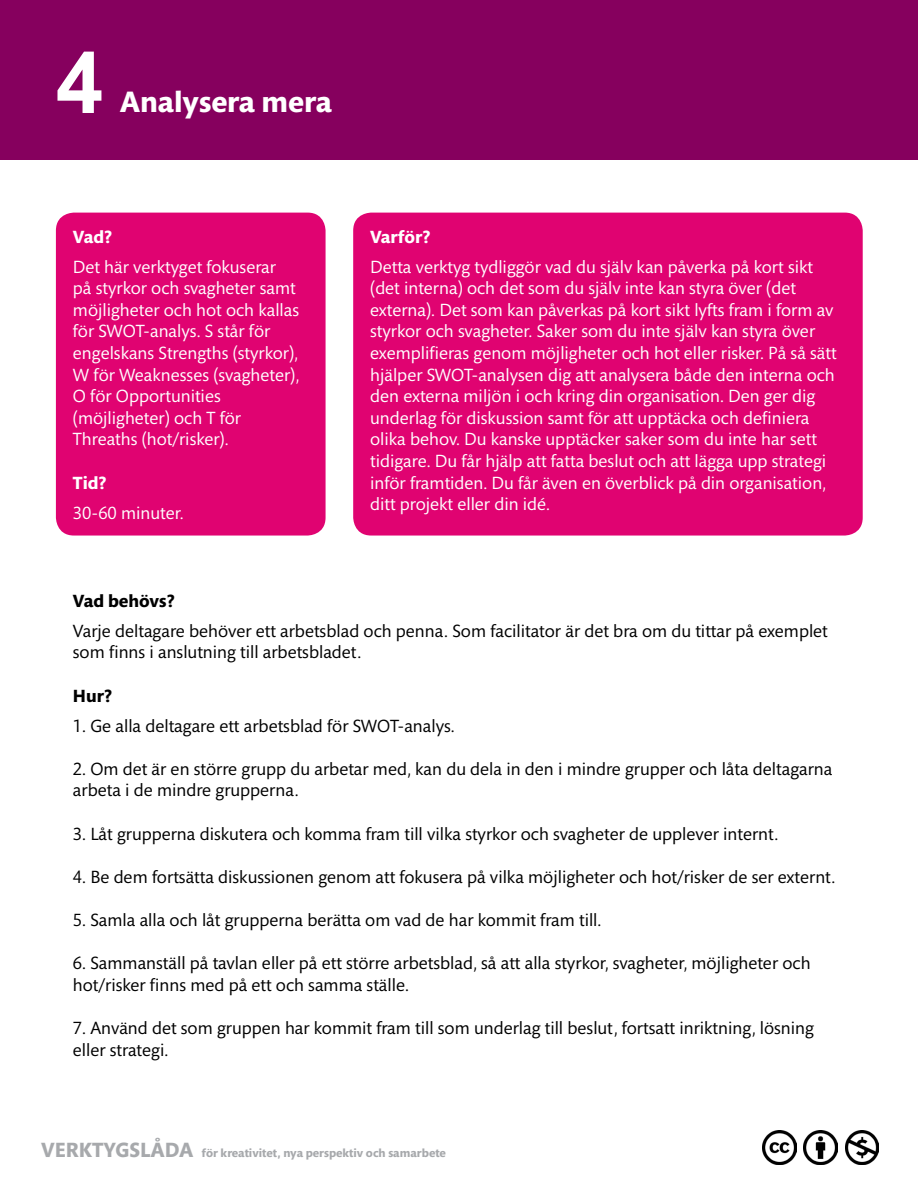
<style>
.page{position:relative;width:918px;height:1188px;background:#fff}
.page>*{position:absolute;margin:0;border:0;box-sizing:border-box;transform-origin:0 0}
.t1{font:700 85.35px "Arial";color:#fff}
.t2{font:700 30px "Mundo Sans Std";color:#fff}
.t3{font:18px/21.6px "Mundo Sans Std";color:#fff}
.t4{font:18px/21.6px "Mundo Sans Std";color:#000}
.t5{font:700 18px "Mundo Sans Std";color:#fff}
.t6{font:700 18px "Mundo Sans Std";color:#000}
.t7{font:700 12px "Mundo Sans Std";color:#a7a9ac}
.s1{font-size:21px}
</style>
<div class="page">
<div style="left:0;top:0;width:918px;height:160px;background:#86005e"></div>
<img style="left:804px;top:1131px;width:34px;height:34px">
<img style="left:763px;top:1131px;width:34px;height:34px">
<img style="left:845px;top:1131px;width:34px;height:34px">
<div style="left:56px;top:213px;width:270px;height:323px;background:#e00371;border-radius:18px"></div>
<div style="left:353px;top:213px;width:510px;height:323px;background:#e00371;border-radius:18px"></div>
<h1 class="t1" style="left:56px;top:26px;width:49px">4</h1>
<h2 class="t2" style="left:120px;top:84px;width:214px">Analysera mera</h2>
<p class="t5" style="left:73px;top:226px;width:41px">Vad?</p>
<p class="t3" style="left:73px;top:256px;width:228px">Det här verktyget fokuserar<br>på styrkor och svagheter samt möjligheter och hot och kallas för SWOT-analys. S står för engelskans Strengths (styrkor),<br>W för Weaknesses (svagheter),<br>O för Opportunities (möjligheter) och T för<br>Threaths (hot/risker).</p>
<p class="t5" style="left:73px;top:472px;width:35px">Tid?</p>
<p class="t3" style="left:73px;top:502px;width:112px">30-60 minuter.</p>
<p class="t5" style="left:370px;top:226px;width:61px">Varför?</p>
<p class="t3" style="left:370px;top:256px;width:468px">Detta verktyg tydliggör vad du själv kan påverka på kort sikt (det interna) och det som du själv inte kan styra över (det externa). Det som kan påverkas på kort sikt lyfts fram i form av styrkor och svagheter. Saker som du inte själv kan styra över exemplifieras genom möjligheter och hot eller risker. På så sätt hjälper SWOT-analysen dig att analysera både den interna och den externa miljön i och kring din organisation. Den ger dig underlag för diskussion samt för att upptäcka och definiera olika behov. Du kanske upptäcker saker som du inte har sett tidigare. Du får hjälp att fatta beslut och att lägga upp strategi inför framtiden. Du får även en överblick på din organisation, ditt projekt eller din idé.</p>
<p class="t6" style="left:73px;top:590px;width:103px">Vad behövs?</p>
<p class="t4" style="left:73px;top:620px;width:756px">Varje deltagare behöver ett arbetsblad och penna. Som facilitator är det bra om du tittar på exemplet som finns i anslutning till arbetsbladet.</p>
<p class="t6" style="left:73px;top:685px;width:40px">Hur?</p>
<p class="t4" style="left:73px;top:715px;width:383px">1. Ge alla deltagare ett arbetsblad för SWOT-analys.</p>
<p class="t4" style="left:73px;top:758px;width:761px">2. Om det är en större grupp du arbetar med, kan du dela in den i mindre grupper och låta deltagarna arbeta i de mindre grupperna.</p>
<p class="t4" style="left:73px;top:823px;width:707px">3. Låt grupperna diskutera och komma fram till vilka styrkor och svagheter de upplever internt.</p>
<p class="t4" style="left:73px;top:866px;width:764px">4. Be dem fortsätta diskussionen genom att fokusera på vilka möjligheter och hot/risker de ser externt.</p>
<p class="t4" style="left:73px;top:909px;width:530px">5. Samla alla och låt grupperna berätta om vad de har kommit fram till.</p>
<p class="t4" style="left:73px;top:953px;width:739px">6. Sammanställ på tavlan eller på ett större arbetsblad, så att alla styrkor, svagheter, möjligheter och hot/risker finns med på ett och samma ställe.</p>
<p class="t4" style="left:73px;top:1017px;width:743px">7. Använd det som gruppen har kommit fram till som underlag till beslut, fortsatt inriktning, lösning eller strategi.</p>
<p class="t7" style="left:41px;top:1146px;width:406px"><span class="s1">VERKTYGSLÅDA</span> för kreativitet, nya perspektiv och samarbete</p>
</div>
